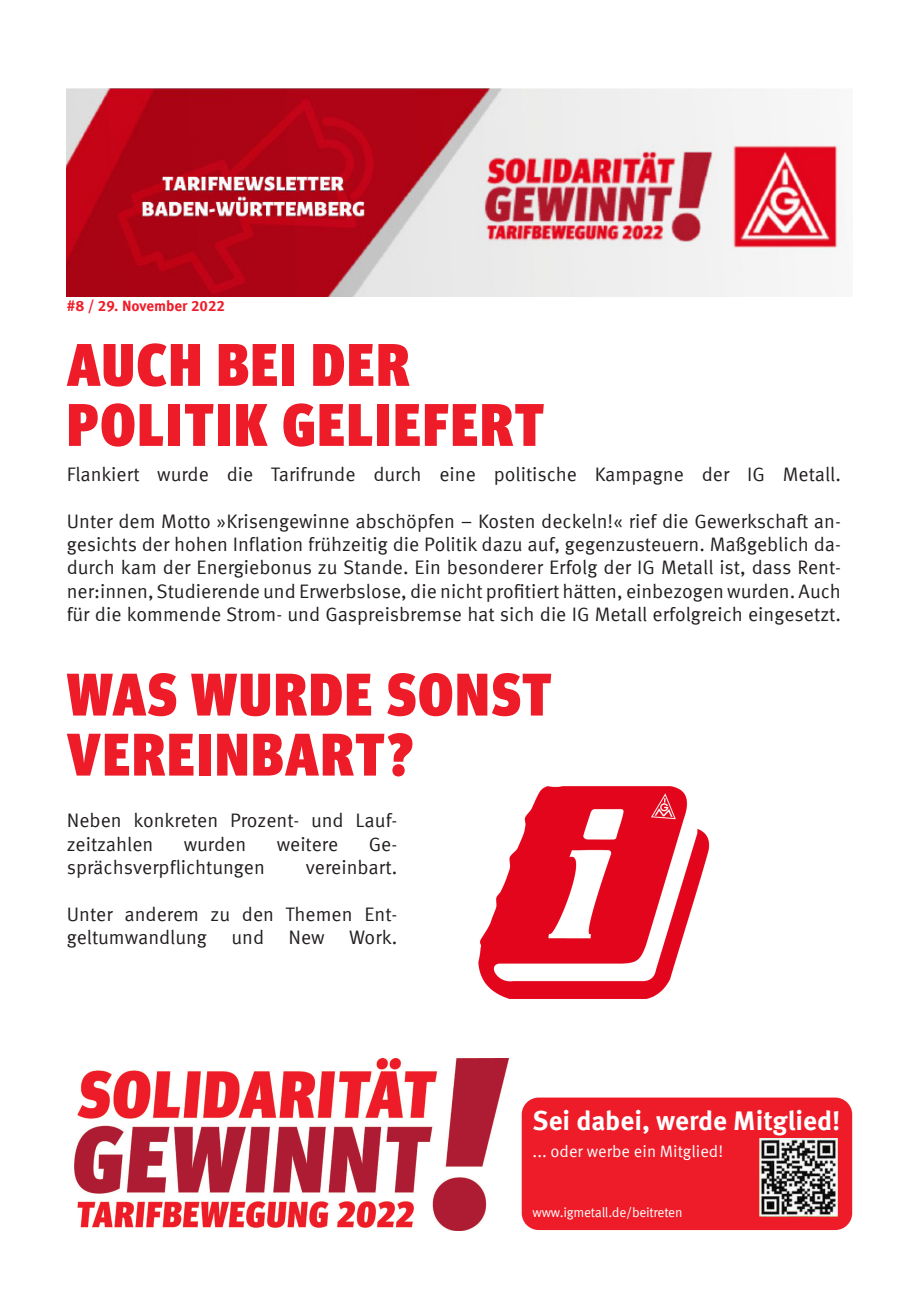
<style>
.page{position:relative;width:919px;height:1289px;background:#fff}
.page>*{position:absolute;margin:0;border:0;box-sizing:border-box;transform-origin:0 0}
.Überschrift{font:900 condensed 60px "Meta Head IGM";letter-spacing:.04em;color:#ee1c28}
.t1{font:700 27px "Meta IGM";color:#fff}
.t2{font:19.5px/23.4px "Meta IGM";color:#231f20}
.t3{font:16.5px "Meta IGM";color:#fff}
.t4{font:700 15px "Meta IGM";color:#ee1c28}
.t5{font:13.5px "Meta IGM";letter-spacing:-.02em;color:#fff}
</style>
<div class="page">
<img style="left:478px;top:786px;width:232px;height:213px">
<img style="left:67px;top:88px;width:780px;height:208px">
<div style="left:521px;top:1097px;width:331px;height:132px;background:#ee1c28;border-radius:17px"></div>
<img style="left:759px;top:1138px;width:78px;height:78px">
<img style="left:74px;top:1058px;width:434px;height:171px">
<p class="t4" style="left:67px;top:294px;width:160px">#8 / 29. November 2022</p>
<p class="Überschrift" style="left:67px;top:317px;width:343px">AUCH BEI DER</p>
<p class="Überschrift" style="left:67px;top:377px;width:478px">POLITIK GELIEFERT</p>
<p class="t2" style="left:67px;top:461px;width:775px">Flankiert wurde die Tarifrunde durch eine politische Kampagne der IG Metall.</p>
<p class="t2" style="left:67px;top:508px;width:775px;text-align:justify">Unter dem Motto »Krisengewinne abschöpfen – Kosten deckeln!« rief die Gewerkschaft an&shy;gesichts der hohen Inflation frühzeitig die Politik dazu auf, gegenzusteuern. Maßgeblich da&shy;durch kam der Energiebonus zu Stande. Ein besonderer Erfolg der IG Metall ist, dass Rent&shy;ner:innen, Studierende und Erwerbslose, die nicht profitiert hätten, einbezogen wurden. Auch für die kommende Strom- und Gaspreisbremse hat sich die IG Metall erfolgreich eingesetzt.</p>
<p class="Überschrift" style="left:67px;top:646px;width:485px">WAS WURDE SONST</p>
<p class="Überschrift" style="left:67px;top:706px;width:347px">VEREINBART?</p>
<p class="t2" style="left:67px;top:807px;width:332px">Neben konkreten Prozent- und Lauf&shy;zeitzahlen</p>
<p class="t2" style="left:184px;top:831px;width:64px">wurden</p>
<p class="t2" style="left:277px;top:831px;width:63px">weitere</p>
<p class="t2" style="left:369px;top:831px;width:30px">Ge-</p>
<p class="t2" style="left:67px;top:854px;width:200px">sprächsverpflichtungen</p>
<p class="t2" style="left:306px;top:854px;width:93px">vereinbart.</p>
<p class="t2" style="left:67px;top:901px;width:332px">Unter anderem zu den Themen Ent&shy;geltumwandlung</p>
<p class="t2" style="left:231px;top:924px;width:167px">und New Work.</p>
<p class="t1" style="left:532px;top:1099px;width:309px">Sei dabei, werde Mitglied!</p>
<p class="t3" style="left:532px;top:1138px;width:192px">... oder werbe ein Mitglied!</p>
<p class="t5" style="left:532px;top:1201px;width:151px">www.igmetall.de/beitreten</p>
</div>
